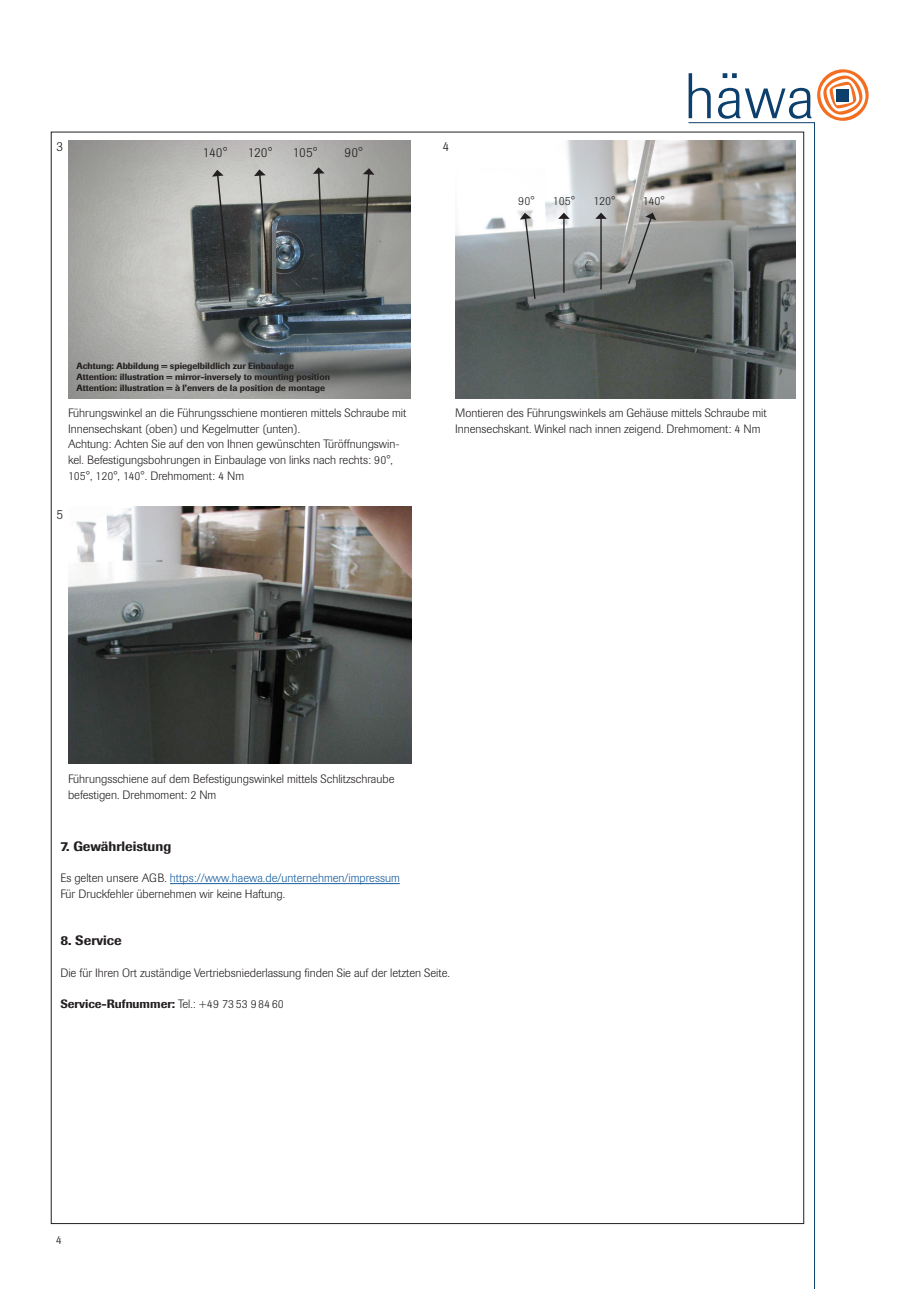
<style>
.page{position:relative;width:906px;height:1289px;background:#fff}
.page>*{position:absolute;margin:0;border:0;box-sizing:border-box;transform-origin:0 0}
.t1{font:500 13.5px "Imago";color:#231f20}
.t2{font:300 13.5px "Imago";color:#231f20}
.t3{font:300 12.15px "Imago";color:#231f20}
.t4{font:300 12px/15.8px "Imago";color:#231f20}
.t5{font:300 12px "Imago";color:#175d9e}
.t6{font:500 12px "Imago";color:#231f20}
.t7{font:500 9px "Imago";color:#231f20}
.s1{color:#231f20}
.s2{font-weight:300}
</style>
<div class="page">
<svg style="left:688px;top:73px;width:22px;height:45px"></svg>
<svg style="left:718px;top:73px;width:93px;height:46px"></svg>
<svg style="left:817px;top:69px;width:51px;height:52px"></svg>
<svg style="left:688px;top:122px;width:127px;height:1166px"></svg>
<img style="left:68px;top:141px;width:342px;height:257px">
<svg style="left:361px;top:168px;width:13px;height:125px;background:#757673"></svg>
<svg style="left:313px;top:167px;width:12px;height:128px;background:#4f5456"></svg>
<svg style="left:254px;top:169px;width:16px;height:125px;background:#777874"></svg>
<svg style="left:212px;top:170px;width:20px;height:133px;background:#5a5c5b"></svg>
<img style="left:455px;top:141px;width:340px;height:257px">
<svg style="left:520px;top:213px;width:16px;height:87px"></svg>
<hr style="left:563px;top:218px;width:1px;height:75px;background:#231f20">
<svg style="left:558px;top:213px;width:11px;height:6px"></svg>
<hr style="left:600px;top:218px;width:2px;height:71px;background:#231f20">
<svg style="left:595px;top:213px;width:12px;height:6px"></svg>
<svg style="left:627px;top:213px;width:29px;height:72px;background:#90918f"></svg>
<img style="left:68px;top:506px;width:343px;height:257px">
<hr style="left:170px;top:883px;width:230px;height:1px;background:#175d9e">
<p class="t2" style="left:56px;top:138px;width:8px">3</p>
<p class="t2" style="left:203px;top:145px;width:26px">140°</p>
<p class="t2" style="left:248px;top:145px;width:26px">120°</p>
<p class="t2" style="left:293px;top:145px;width:26px">105°</p>
<p class="t2" style="left:344px;top:145px;width:20px">90°</p>
<p class="t2" style="left:442px;top:138px;width:8px">4</p>
<p class="t3" style="left:518px;top:194px;width:18px">90°</p>
<p class="t3" style="left:553px;top:194px;width:24px">105°</p>
<p class="t3" style="left:593px;top:194px;width:24px">120°</p>
<p class="t3" style="left:643px;top:194px;width:23px">140°</p>
<p class="t7" style="left:77px;top:360px;width:219px">Achtung: Abbildung = spiegelbildlich zur Einbaulage</p>
<p class="t7" style="left:77px;top:371px;width:255px">Attention: illustration = mirror-inversely to mounting position</p>
<p class="t7" style="left:77px;top:382px;width:250px">Attention: illustration = à l’envers de la position de montage</p>
<p class="t4" style="left:68px;top:405px;width:340px">Führungswinkel an die Führungsschiene montieren mittels Schraube mit<br>Innensechskant (oben) und Kegelmutter (unten).</p>
<p class="t4" style="left:68px;top:436px;width:333px">Achtung: Achten Sie auf den von Ihnen gewünschten Türöffnungswin&shy;kel. Befestigungsbohrungen in Einbaulage von links nach rechts: 90°,<br>105°, 120°, 140°. Drehmoment: 4 Nm</p>
<p class="t2" style="left:56px;top:507px;width:8px">5</p>
<p class="t4" style="left:455px;top:405px;width:313px">Montieren des Führungswinkels am Gehäuse mittels Schraube mit<br>Innensechskant. Winkel nach innen zeigend. Drehmoment: 4 Nm</p>
<p class="t4" style="left:68px;top:771px;width:328px">Führungsschiene auf dem Befestigungswinkel mittels Schlitzschraube befestigen. Drehmoment: 2 Nm</p>
<p class="t1" style="left:60px;top:838px;width:112px">7. Gewährleistung</p>
<p class="t5" style="left:60px;top:871px;width:341px"><span class="s1">Es gelten unsere AGB.</span> https://www.haewa.de/unternehmen/impressum</p>
<p class="t4" style="left:60px;top:886px;width:226px">Für Druckfehler übernehmen wir keine Haftung.</p>
<p class="t1" style="left:60px;top:932px;width:63px">8. Service</p>
<p class="t4" style="left:60px;top:965px;width:391px">Die für Ihren Ort zuständige Vertriebsniederlassung finden Sie auf der letzten Seite.</p>
<p class="t6" style="left:60px;top:997px;width:225px">Service-Rufnummer: <span class="s2">Tel.: +49 7353 98460</span></p>
<p class="t4" style="left:56px;top:1232px;width:7px">4</p>
</div>
